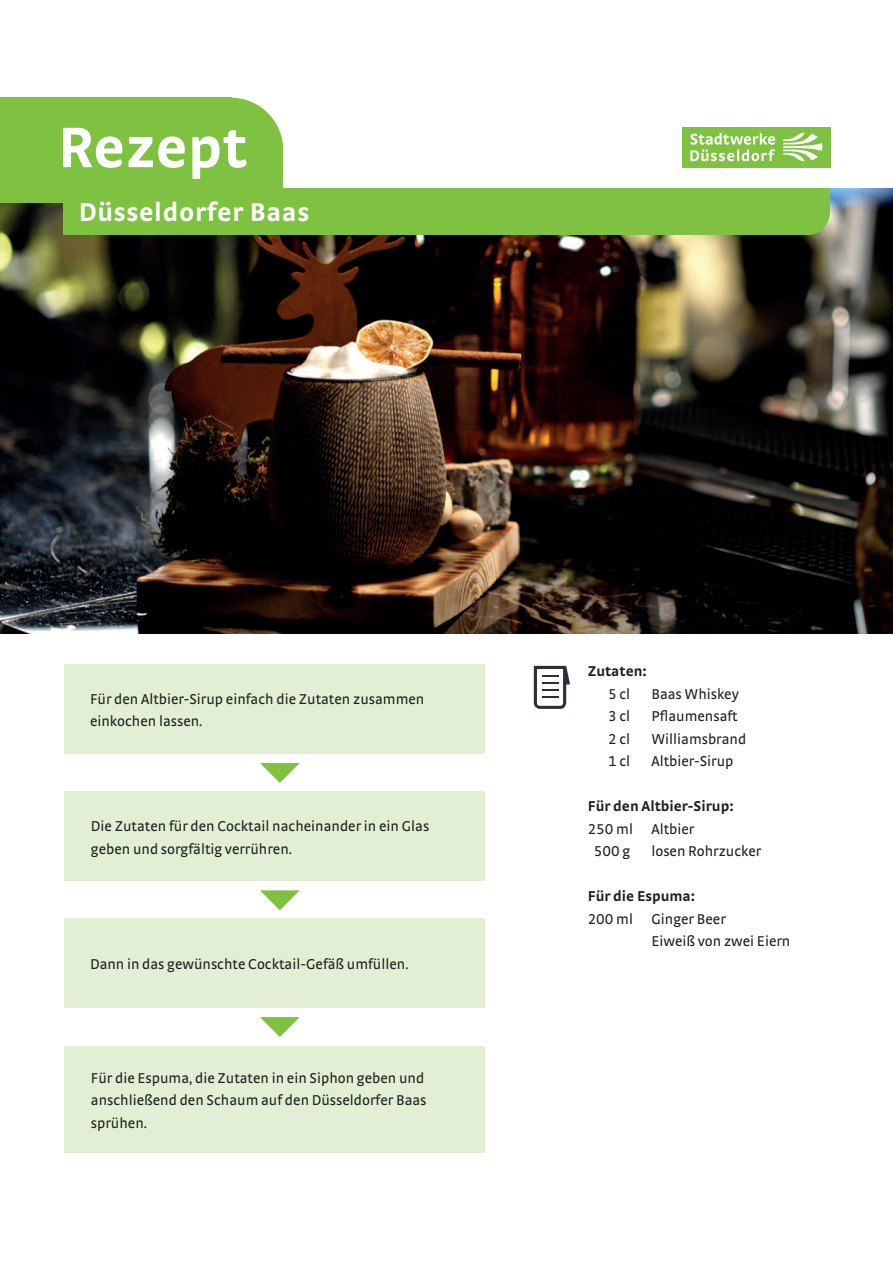
<style>
.page{position:relative;width:893px;height:1263px;background:#fff}
.page>*{position:absolute;margin:0;border:0;box-sizing:border-box;transform-origin:0 0}
.t1{font:700 60px "Strada TF";color:#fff}
.t2{font:700 27px "Strada TF";letter-spacing:.025em;color:#fff}
.t3{font:15px/22.5px "Strada TF";color:#231f20}
.t4{font:700 15px "Strada TF";color:#231f20}
</style>
<div class="page">
<img style="left:0;top:188px;width:893px;height:446px">
<div style="left:178px;top:98px;width:105px;height:105px;background:#7fc241;border-radius:50%"></div>
<div style="left:0;top:98px;width:232px;height:56px;background:#7fc241"></div>
<div style="left:0;top:150px;width:283px;height:53px;background:#7fc241"></div>
<div style="left:783px;top:188px;width:47px;height:47px;background:#7fc241;border-radius:50%"></div>
<div style="left:64px;top:207px;width:744px;height:28px;background:#7fc241"></div>
<div style="left:64px;top:188px;width:766px;height:24px;background:#7fc241"></div>
<div style="left:682px;top:127px;width:148px;height:40px;background:#7fc241"></div>
<svg style="left:690px;top:133px;width:85px;height:28px"></svg>
<svg style="left:783px;top:133px;width:39px;height:28px"></svg>
<div style="left:64px;top:664px;width:421px;height:90px;background:#e2efd4"></div>
<svg style="left:534px;top:666px;width:36px;height:43px"></svg>
<svg style="left:260px;top:763px;width:40px;height:20px"></svg>
<div style="left:64px;top:792px;width:421px;height:89px;background:#e2efd4"></div>
<svg style="left:260px;top:890px;width:40px;height:20px"></svg>
<div style="left:64px;top:918px;width:421px;height:90px;background:#e2efd4"></div>
<svg style="left:260px;top:1017px;width:40px;height:20px"></svg>
<div style="left:64px;top:1046px;width:421px;height:106px;background:#e2efd4"></div>
<h1 class="t1" style="left:58px;top:111px;width:191px">Rezept</h1>
<h2 class="t2" style="left:79px;top:195px;width:232px">Düsseldorfer Baas</h2>
<p class="t3" style="left:90px;top:687px;width:336px">Für den Altbier-Sirup einfach die Zutaten zusammen einkochen lassen.</p>
<p class="t3" style="left:91px;top:815px;width:340px">Die Zutaten für den Cocktail nacheinander in ein Glas geben und sorgfältig verrühren.</p>
<p class="t3" style="left:90px;top:952px;width:320px">Dann in das gewünschte Cocktail-Gefäß umfüllen.</p>
<p class="t3" style="left:91px;top:1066px;width:337px">Für die Espuma, die Zutaten in ein Siphon geben und anschließend den Schaum auf den Düsseldorfer Baas sprühen.</p>
<p class="t4" style="left:588px;top:662px;width:61px">Zutaten:</p>
<p class="t3" style="left:608px;top:682px;width:24px">5 cl</p>
<p class="t3" style="left:651px;top:682px;width:89px">Baas Whiskey</p>
<p class="t3" style="left:608px;top:705px;width:24px">3 cl</p>
<p class="t3" style="left:651px;top:705px;width:88px">Pflaumensaft</p>
<p class="t3" style="left:608px;top:727px;width:24px">2 cl</p>
<p class="t3" style="left:651px;top:727px;width:96px">Williamsbrand</p>
<p class="t3" style="left:608px;top:750px;width:24px">1 cl</p>
<p class="t3" style="left:651px;top:750px;width:84px">Altbier-Sirup</p>
<p class="t4" style="left:588px;top:797px;width:148px">Für den Altbier-Sirup:</p>
<p class="t3" style="left:594px;top:817px;width:102px;text-indent:-6px">250 ml Altbier<br>500 g</p>
<p class="t3" style="left:651px;top:840px;width:111px">losen Rohrzucker</p>
<p class="t4" style="left:588px;top:887px;width:109px">Für die Espuma:</p>
<p class="t3" style="left:651px;top:907px;width:140px;text-indent:-64px">200 ml Ginger Beer<br>Eiweiß von zwei Eiern</p>
</div>
